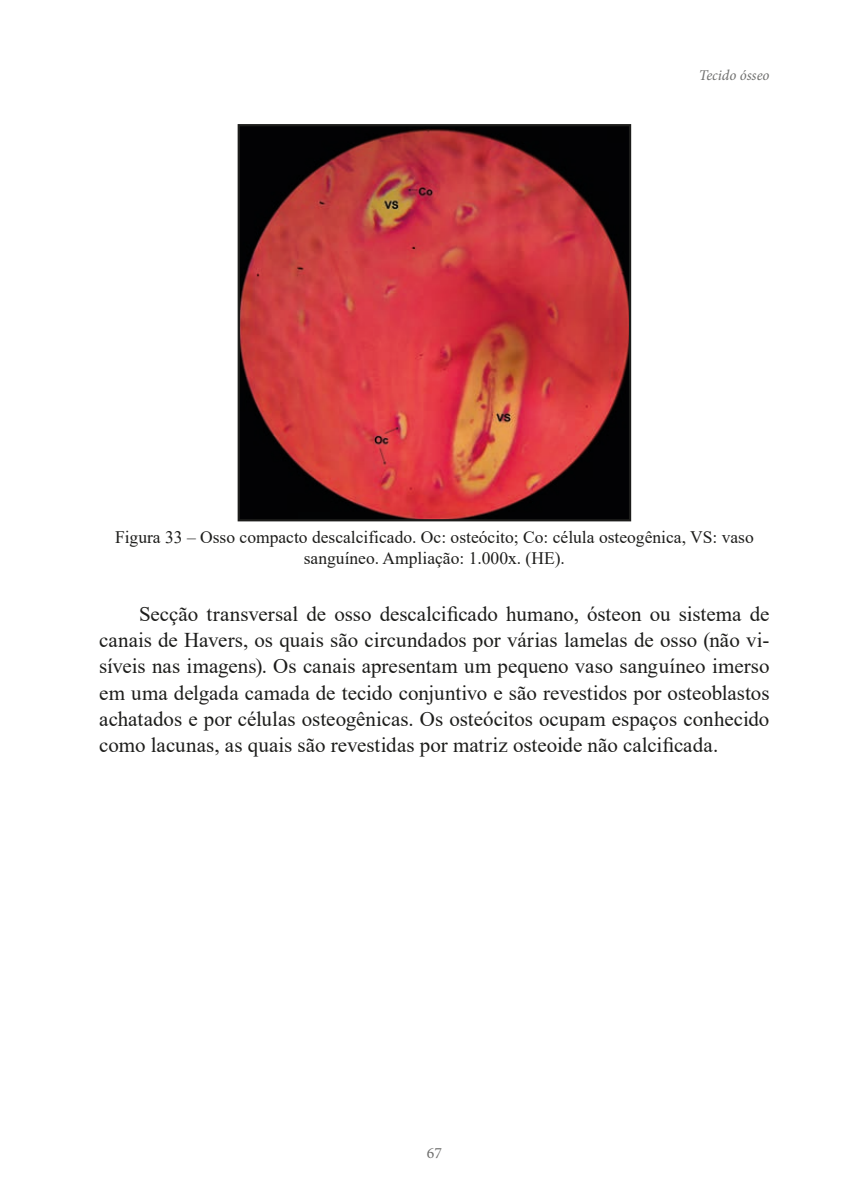
<style>
.page{position:relative;width:844px;height:1191px;background:#fff}
.page>*{position:absolute;margin:0;border:0;box-sizing:border-box;transform-origin:0 0}
.t1{font:21px/26.2px "Times New Roman";color:#1d1d1b;text-align:justify}
.t2{font:17.5px/21px "Times New Roman";color:#1d1d1b;text-align:center}
.t3{font:15.75px "Minion Pro";color:#70706f}
.t4{font:italic 14.88px "Minion Pro";letter-spacing:-.005em;color:#70706f}
</style>
<div class="page">
<img style="left:240px;top:127px;width:388px;height:391px">
<div style="left:237px;top:124px;width:394px;height:397px;border:2px solid #1d1d1b"></div>
<p class="t4" style="left:698px;top:65px;width:72px">Tecido ósseo</p>
<p class="t2" style="left:115px;top:526px;width:640px">Figura 33 – Osso compacto descalcificado. Oc: osteócito; Co: célula osteogênica, VS: vaso sanguíneo. Ampliação: 1.000x. (HE).</p>
<p class="t1" style="left:99px;top:600px;width:671px;text-indent:40px">Secção transversal de osso descalcificado humano, ósteon ou sistema de canais de Havers, os quais são circundados por várias lamelas de osso (não vi&shy;síveis nas imagens). Os canais apresentam um pequeno vaso sanguíneo imerso em uma delgada camada de tecido conjuntivo e são revestidos por osteoblastos achatados e por células osteogênicas. Os osteócitos ocupam espaços conhecido como lacunas, as quais são revestidas por matriz osteoide não calcificada.</p>
<p class="t3" style="left:426px;top:1142px;width:17px">67</p>
</div>
